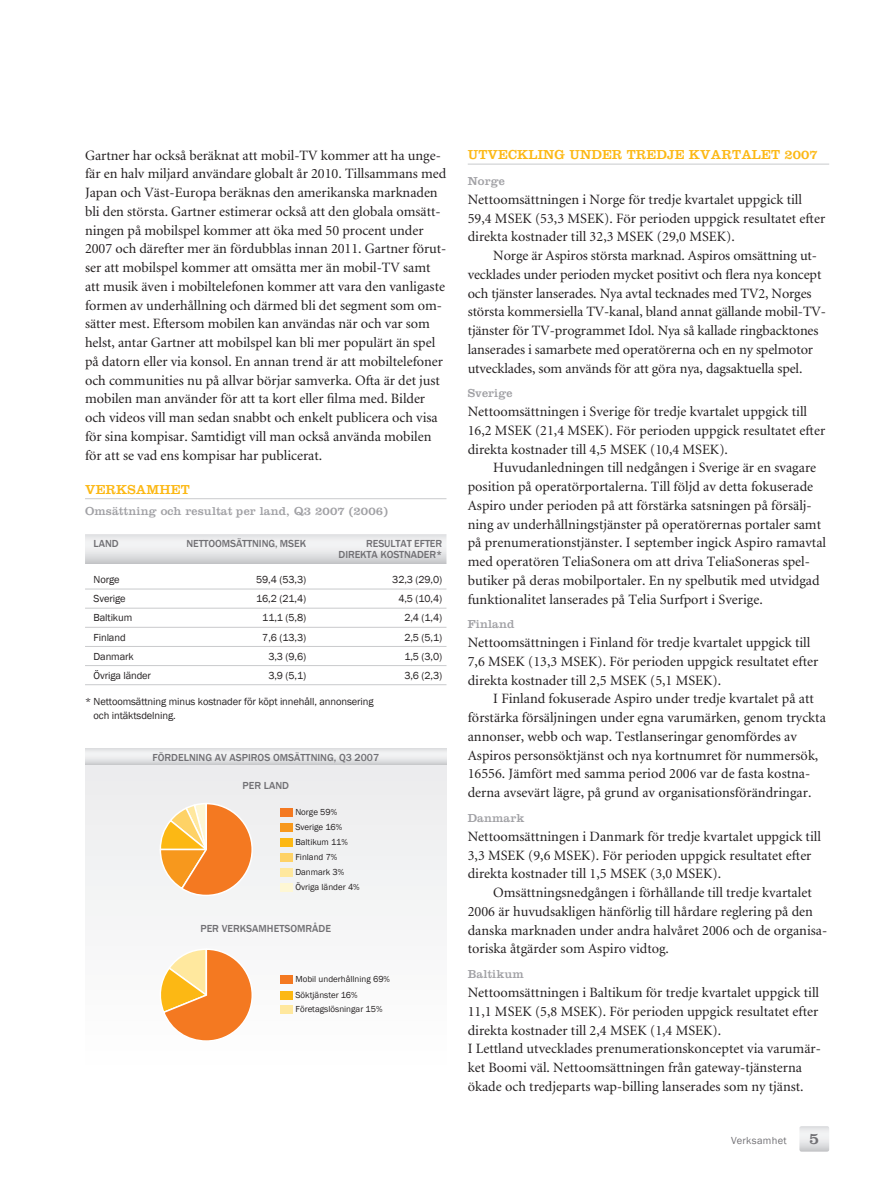
<style>
.page{position:relative;width:893px;height:1178px;background:#fff}
.page>*{position:absolute;margin:0;border:0;box-sizing:border-box;transform-origin:0 0}
.t1{font:14.25px/18.8px "Minion";color:#231f20}
.t2{font:13.5px "Clarendon";letter-spacing:.01em;color:#fcb814}
.t3{font:12px "Clarendon";letter-spacing:.01em;color:#a1a1a5}
.t4{font:10.5px/13.5px "Franklin Gothic";letter-spacing:-.01em;color:#231f20}
.t5{font:500 10.5px/10.5px "Franklin Gothic";color:#717074;text-align:right}
.t6{font:10.5px "Franklin Gothic";letter-spacing:.03em;color:#717074}
.t7{font:9px/15px "Franklin Gothic";color:#231f20}
</style>
<div class="page">
<svg style="left:799px;top:1126px;width:30px;height:25px"></svg>
<svg style="left:85px;top:748px;width:361px;height:17px"></svg>
<div style="left:85px;top:765px;width:361px;height:306px;background:#f5f5f6"></div>
<svg style="left:161px;top:804px;width:91px;height:91px"></svg>
<div style="left:280px;top:808px;width:12px;height:8px;background:#f47921"></div>
<div style="left:280px;top:823px;width:12px;height:8px;background:#f7981d"></div>
<div style="left:280px;top:838px;width:12px;height:8px;background:#fcb814"></div>
<div style="left:280px;top:853px;width:12px;height:8px;background:#fed266"></div>
<div style="left:280px;top:868px;width:12px;height:8px;background:#ffe89e"></div>
<div style="left:280px;top:883px;width:12px;height:8px;background:#fef7d4"></div>
<hr style="left:85px;top:498px;width:361px;height:1px;background:#c9cacc">
<svg style="left:85px;top:534px;width:361px;height:30px"></svg>
<hr style="left:85px;top:589px;width:361px;height:1px;background:#c9cacc">
<hr style="left:85px;top:608px;width:361px;height:1px;background:#c9cacc">
<hr style="left:85px;top:627px;width:361px;height:1px;background:#c9cacc">
<hr style="left:85px;top:646px;width:361px;height:1px;background:#c9cacc">
<hr style="left:85px;top:665px;width:361px;height:1px;background:#c9cacc">
<hr style="left:85px;top:684px;width:361px;height:1px;background:#c9cacc">
<hr style="left:468px;top:164px;width:361px;height:1px;background:#c9cacc">
<svg style="left:161px;top:950px;width:91px;height:91px"></svg>
<div style="left:280px;top:1005px;width:13px;height:8px;background:#ffe89e"></div>
<div style="left:280px;top:975px;width:13px;height:8px;background:#f47921"></div>
<div style="left:280px;top:991px;width:13px;height:8px;background:#fcb814"></div>
<p class="t1" style="left:85px;top:146px;width:363px">Gartner har också beräknat att mobil-TV kommer att ha unge&shy;fär en halv miljard användare globalt år 2010. Tillsammans med Japan och Väst-Europa beräknas den amerikanska marknaden bli den största. Gartner estimerar också att den globala omsätt&shy;ningen på mobilspel kommer att öka med 50 procent under 2007 och därefter mer än fördubblas innan 2011. Gartner förut&shy;ser att mobilspel kommer att omsätta mer än mobil-TV samt att musik även i mobiltelefonen kommer att vara den vanligaste formen av underhållning och därmed bli det segment som om&shy;sätter mest. Eftersom mobilen kan användas när och var som helst, antar Gartner att mobilspel kan bli mer populärt än spel på datorn eller via konsol. En annan trend är att mobiltelefoner och communities nu på allvar börjar samverka. Ofta är det just mobilen man använder för att ta kort eller filma med. Bilder och videos vill man sedan snabbt och enkelt publicera och visa för sina kompisar. Samtidigt vill man också använda mobilen för att se vad ens kompisar har publicerat.</p>
<p class="t2" style="left:85px;top:482px;width:54px">VERKSAM</p>
<p class="t2" style="left:159px;top:482px;width:22px">HET</p>
<p class="t3" style="left:85px;top:504px;width:304px">Omsättning och resultat per land, Q3 2007 (2006)</p>
<p class="t5" style="left:94px;top:538px;width:27px">LAND</p>
<p class="t5" style="left:186px;top:538px;width:115px">NETTOO MSÄTTNING, MSEK</p>
<p class="t5" style="left:339px;top:538px;width:105px">RESULTAT EFTER<br>DIREKTA KOSTNADER*</p>
<p class="t4" style="left:94px;top:573px;width:28px">Norge</p>
<p class="t4" style="left:256px;top:573px;width:51px">59,4 (53,3)</p>
<p class="t4" style="left:392px;top:573px;width:51px">32,3 (29,0)</p>
<p class="t4" style="left:94px;top:592px;width:34px">Sverige</p>
<p class="t4" style="left:256px;top:592px;width:51px">16,2 (21,4)</p>
<p class="t4" style="left:398px;top:592px;width:45px">4,5 (10,4)</p>
<p class="t4" style="left:94px;top:611px;width:40px">Baltikum</p>
<p class="t4" style="left:262px;top:611px;width:45px">11,1 (5,8)</p>
<p class="t4" style="left:404px;top:611px;width:39px">2,4 (1,4)</p>
<p class="t4" style="left:94px;top:630px;width:34px">Finland</p>
<p class="t4" style="left:262px;top:630px;width:45px">7,6 (13,3)</p>
<p class="t4" style="left:404px;top:630px;width:39px">2,5 (5,1)</p>
<p class="t4" style="left:94px;top:650px;width:42px">Danmark</p>
<p class="t4" style="left:268px;top:650px;width:39px">3,3 (9,6)</p>
<p class="t4" style="left:404px;top:650px;width:39px">1,5 (3,0)</p>
<p class="t4" style="left:94px;top:669px;width:59px">Övriga länder</p>
<p class="t4" style="left:268px;top:669px;width:39px">3,9 (5,1)</p>
<p class="t4" style="left:404px;top:669px;width:39px">3,6 (2,3)</p>
<p class="t4" style="left:94px;top:695px;width:281px;text-indent:-9px">* Nettoomsättning minus kostnader för köpt innehåll, annonsering och intäktsdelning.</p>
<p class="t5" style="left:152px;top:752px;width:228px">FÖRDELNING AV ASPIROS OMSÄTTNING, Q3 2007</p>
<p class="t5" style="left:242px;top:780px;width:48px">PER LAND</p>
<p class="t7" style="left:295px;top:805px;width:66px">Norge 59%<br>Sverige 16%<br>Baltikum 11%<br>Finland 7%<br>Danmark 3%<br>Övriga länder 4%</p>
<p class="t5" style="left:200px;top:924px;width:132px">PER VERKSAMHETSOMRÅDE</p>
<p class="t7" style="left:295px;top:972px;width:96px;line-height:15.8px">Mobil underhållning 69%<br>Söktjänster 16%</p>
<p class="t7" style="left:295px;top:1002px;width:89px">Företagslösningar 15%</p>
<p class="t2" style="left:468px;top:147px;width:352px">Utveckling under tredje kvartalet 2007</p>
<p class="t3" style="left:468px;top:174px;width:39px">Norge</p>
<p class="t1" style="left:468px;top:190px;width:359px">Nettoomsättningen i Norge för tredje kvartalet uppgick till<br>59,4 MSEK (53,3 MSEK). För perioden uppgick resultatet efter direkta kostnader till 32,3 MSEK (29,0 MSEK).</p>
<p class="t1" style="left:468px;top:247px;width:360px;text-indent:26px">Norge är Aspiros största marknad. Aspiros omsättning ut&shy;vecklades under perioden mycket positivt och flera nya koncept och tjänster lanserades. Nya avtal tecknades med TV2, Norges största kommersiella TV-kanal, bland annat gällande mobil-TV&shy;tjänster för TV-programmet Idol. Nya så kallade ringbacktones lanserades i samarbete med operatörerna och en ny spelmotor utvecklades, som används för att göra nya, dagsaktuella spel.</p>
<p class="t3" style="left:468px;top:386px;width:46px">Sverige</p>
<p class="t1" style="left:468px;top:403px;width:359px">Nettoomsättningen i Sverige för tredje kvartalet uppgick till<br>16,2 MSEK (21,4 MSEK). För perioden uppgick resultatet efter direkta kostnader till 4,5 MSEK (10,4 MSEK).</p>
<p class="t1" style="left:468px;top:459px;width:360px;text-indent:26px">Huvudanledningen till nedgången i Sverige är en svagare position på operatörportalerna. Till följd av detta fokuserade Aspiro under perioden på att förstärka satsningen på försälj&shy;ning av underhållningstjänster på operatörernas portaler samt på prenumerationstjänster. I september ingick Aspiro ramavtal med operatören TeliaSonera om att driva TeliaSoneras spel&shy;butiker på deras mobilportaler. En ny spelbutik med utvidgad funktionalitet lanserades på Telia Surfport i Sverige.</p>
<p class="t3" style="left:468px;top:617px;width:48px">Finland</p>
<p class="t1" style="left:468px;top:634px;width:352px">Nettoomsättningen i Finland för tredje kvartalet uppgick till<br>7,6 MSEK (13,3 MSEK). För perioden uppgick resultatet efter direkta kostnader till 2,5 MSEK (5,1 MSEK).</p>
<p class="t1" style="left:468px;top:690px;width:360px;text-indent:26px">I Finland fokuserade Aspiro under tredje kvartalet på att förstärka försäljningen under egna varumärken, genom tryckta annonser, webb och wap. Testlanseringar genomfördes av Aspiros personsöktjänst och nya kortnumret för nummersök, 16556. Jämfört med samma period 2006 var de fasta kostna&shy;derna avsevärt lägre, på grund av organisationsförändringar.</p>
<p class="t3" style="left:468px;top:811px;width:58px">Danmark</p>
<p class="t1" style="left:468px;top:827px;width:355px">Nettoomsättningen i Danmark för tredje kvartalet uppgick till<br>3,3 MSEK (9,6 MSEK). För perioden uppgick resultatet efter direkta kostnader till 1,5 MSEK (3,0 MSEK).</p>
<p class="t1" style="left:468px;top:884px;width:361px;text-indent:26px">Omsättningsnedgången i förhållande till tredje kvartalet 2006 är huvudsakligen hänförlig till hårdare reglering på den danska marknaden under andra halvåret 2006 och de organisa&shy;toriska åtgärder som Aspiro vidtog.</p>
<p class="t3" style="left:468px;top:967px;width:58px">Baltikum</p>
<p class="t1" style="left:468px;top:984px;width:355px">Nettoomsättningen i Baltikum för tredje kvartalet uppgick till 11,1 MSEK (5,8 MSEK). För perioden uppgick resultatet efter direkta kostnader till 2,4 MSEK (1,4 MSEK).<br>I Lettland utvecklades prenumerationskonceptet via varumär&shy;ket Boomi väl. Nettoomsättningen från gateway-tjänsterna ökade och tredjeparts wap-billing lanserades som ny tjänst.</p>
<p class="t6" style="left:731px;top:1134px;width:57px">Verksamhet</p>
</div>
